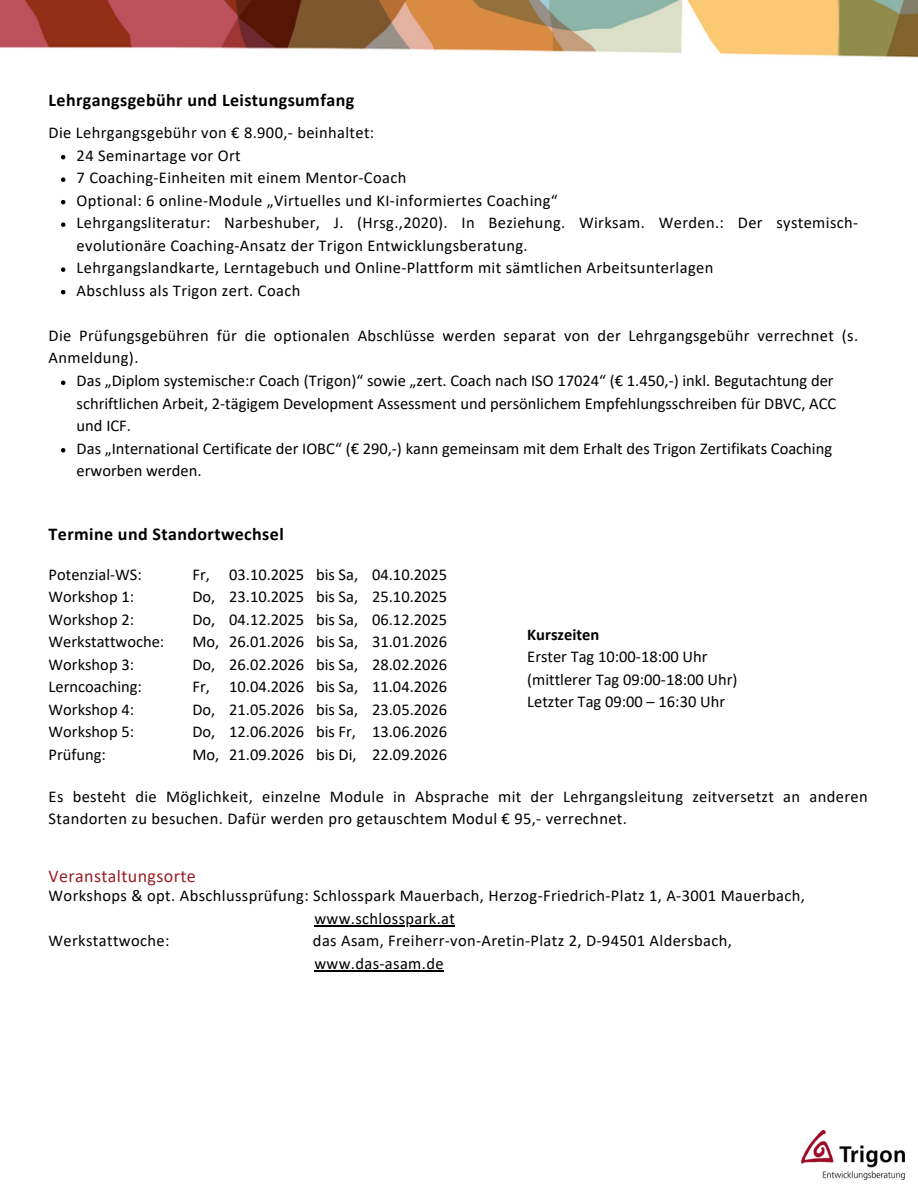
<style>
.page{position:relative;width:918px;height:1188px;background:#fff}
.page>*{position:absolute;margin:0;border:0;box-sizing:border-box;transform-origin:0 0}
.t1{font:700 18px "Calibri";letter-spacing:.025em;color:#000}
.t2{font:18px "Calibri";letter-spacing:.02em;color:#991e24}
.t3{font:16.5px/22.5px "Calibri";letter-spacing:.02em;color:#000}
.t4{font:16.5px/22.5px "Calibri";color:#000}
.t5{font:700 16.5px "Calibri";color:#000}
</style>
<div class="page">
<img style="left:0;top:0;width:918px;height:58px">
<img style="left:802px;top:1131px;width:102px;height:48px">
<hr style="left:315px;top:925px;width:140px;height:1px;background:#000">
<hr style="left:315px;top:970px;width:129px;height:1px;background:#000">
<svg style="left:61px;top:155px;width:4px;height:4px"></svg>
<svg style="left:61px;top:177px;width:4px;height:5px"></svg>
<svg style="left:61px;top:200px;width:4px;height:4px"></svg>
<svg style="left:61px;top:222px;width:4px;height:5px"></svg>
<svg style="left:61px;top:267px;width:4px;height:5px"></svg>
<svg style="left:61px;top:290px;width:4px;height:4px"></svg>
<svg style="left:61px;top:381px;width:4px;height:4px"></svg>
<svg style="left:61px;top:448px;width:4px;height:5px"></svg>
<p class="t1" style="left:49px;top:93px;width:307px">Lehrgangsgebühr und Leistungsumfang</p>
<p class="t3" style="left:49px;top:123px;width:327px">Die Lehrgangsgebühr von € 8.900,- beinhaltet:</p>
<p class="t3" style="left:77px;top:145px;width:166px">24 Seminartage vor Ort</p>
<p class="t3" style="left:77px;top:168px;width:331px">7 Coaching-Einheiten mit einem Mentor-Coach</p>
<p class="t3" style="left:77px;top:190px;width:483px">Optional: 6 online-Module „Virtuelles und KI-informiertes Coaching“</p>
<p class="t3" style="left:77px;top:213px;width:783px">Lehrgangsliteratur: Narbeshuber, J. (Hrsg.,2020). In Beziehung. Wirksam. Werden.: Der systemisch&shy;evolutionäre Coaching-Ansatz der Trigon Entwicklungsberatung.</p>
<p class="t3" style="left:77px;top:258px;width:638px">Lehrgangslandkarte, Lerntagebuch und Online-Plattform mit sämtlichen Arbeitsunterlagen</p>
<p class="t3" style="left:77px;top:280px;width:225px">Abschluss als Trigon zert. Coach</p>
<p class="t3" style="left:49px;top:325px;width:811px">Die Prüfungsgebühren für die optionalen Abschlüsse werden separat von der Lehrgangsgebühr verrechnet (s.<br>Anmeldung).</p>
<p class="t4" style="left:77px;top:371px;width:761px">Das „Diplom systemische:r Coach (Trigon)“ sowie „zert. Coach nach ISO 17024“ (€ 1.450,-) inkl. Begutachtung der schriftlichen Arbeit, 2-tägigem Development Assessment und persönlichem Empfehlungsschreiben für DBVC, ACC und ICF.</p>
<p class="t4" style="left:77px;top:438px;width:757px">Das „International Certificate der IOBC“ (€ 290,-) kann gemeinsam mit dem Erhalt des Trigon Zertifikats Coaching erworben werden.</p>
<p class="t1" style="left:49px;top:526px;width:237px">Termine und Standortwechsel</p>
<p class="t4" style="left:49px;top:564px;width:95px">Potenzial-WS:</p>
<h1 class="t4" style="left:49px;top:587px;width:87px">Workshop 1:</h1>
<p class="t4" style="left:49px;top:609px;width:87px">Workshop 2:</p>
<p class="t4" style="left:49px;top:632px;width:117px">Werkstattwoche:</p>
<p class="t4" style="left:49px;top:654px;width:87px">Workshop 3:</p>
<p class="t4" style="left:49px;top:677px;width:95px">Lerncoaching:</p>
<p class="t4" style="left:49px;top:699px;width:87px">Workshop 4:</p>
<p class="t4" style="left:49px;top:722px;width:87px">Workshop 5:</p>
<p class="t4" style="left:49px;top:744px;width:59px">Prüfung:</p>
<p class="t3" style="left:192px;top:564px;width:19px">Fr,</p>
<p class="t3" style="left:192px;top:587px;width:24px">Do,</p>
<p class="t3" style="left:192px;top:609px;width:24px">Do,</p>
<h1 class="t3" style="left:192px;top:632px;width:28px">Mo,</h1>
<p class="t3" style="left:192px;top:654px;width:24px">Do,</p>
<p class="t3" style="left:192px;top:677px;width:19px">Fr,</p>
<p class="t3" style="left:192px;top:699px;width:24px">Do,</p>
<p class="t3" style="left:192px;top:722px;width:24px">Do,</p>
<p class="t3" style="left:192px;top:744px;width:28px">Mo,</p>
<p class="t3" style="left:229px;top:564px;width:77px">03.10.2025</p>
<p class="t3" style="left:229px;top:587px;width:77px">23.10.2025</p>
<p class="t3" style="left:229px;top:609px;width:77px">04.12.2025</p>
<p class="t3" style="left:229px;top:632px;width:77px">26.01.2026</p>
<p class="t3" style="left:229px;top:654px;width:77px">26.02.2026</p>
<p class="t3" style="left:229px;top:677px;width:77px">10.04.2026</p>
<p class="t3" style="left:229px;top:699px;width:77px">21.05.2026</p>
<p class="t3" style="left:229px;top:722px;width:77px">12.06.2026</p>
<p class="t3" style="left:229px;top:744px;width:77px">21.09.2026</p>
<p class="t3" style="left:316px;top:564px;width:44px">bis Sa,</p>
<p class="t3" style="left:316px;top:587px;width:44px">bis Sa,</p>
<p class="t3" style="left:316px;top:609px;width:44px">bis Sa,</p>
<p class="t3" style="left:316px;top:632px;width:44px">bis Sa,</p>
<p class="t3" style="left:316px;top:654px;width:44px">bis Sa,</p>
<p class="t3" style="left:316px;top:677px;width:44px">bis Sa,</p>
<p class="t3" style="left:316px;top:699px;width:44px">bis Sa,</p>
<p class="t3" style="left:316px;top:722px;width:42px">bis Fr,</p>
<p class="t3" style="left:316px;top:744px;width:42px">bis Di,</p>
<p class="t3" style="left:372px;top:564px;width:77px">04.10.2025</p>
<p class="t3" style="left:372px;top:587px;width:77px">25.10.2025</p>
<p class="t3" style="left:372px;top:609px;width:77px">06.12.2025</p>
<p class="t3" style="left:372px;top:632px;width:77px">31.01.2026</p>
<p class="t3" style="left:372px;top:654px;width:77px">28.02.2026</p>
<p class="t3" style="left:372px;top:677px;width:77px">11.04.2026</p>
<p class="t3" style="left:372px;top:699px;width:77px">23.05.2026</p>
<p class="t3" style="left:372px;top:722px;width:77px">13.06.2026</p>
<p class="t3" style="left:372px;top:744px;width:77px">22.09.2026</p>
<p class="t5" style="left:527px;top:627px;width:74px">Kurszeiten</p>
<p class="t4" style="left:527px;top:647px;width:182px">Erster Tag 10:00-18:00 Uhr</p>
<p class="t4" style="left:527px;top:669px;width:212px">(mittlerer Tag 09:00-18:00 Uhr)</p>
<p class="t4" style="left:527px;top:692px;width:199px">Letzter Tag 09:00 – 16:30 Uhr</p>
<p class="t3" style="left:49px;top:786px;width:821px">Es besteht die Möglichkeit, einzelne Module in Absprache mit der Lehrgangsleitung zeitversetzt an anderen<br>Standorten zu besuchen. Dafür werden pro getauschtem Modul € 95,- verrechnet.</p>
<p class="t2" style="left:49px;top:868px;width:149px">Veranstaltungsorte</p>
<p class="t3" style="left:49px;top:886px;width:758px">Workshops &amp; opt. Abschlussprüfung: Schlosspark Mauerbach, Herzog-Friedrich-Platz 1, A-3001 Mauerbach,</p>
<p class="t3" style="left:315px;top:908px;width:142px">www.schlosspark.at</p>
<p class="t3" style="left:49px;top:931px;width:122px">Werkstattwoche:</p>
<p class="t3" style="left:313px;top:931px;width:420px">das Asam, Freiherr-von-Aretin-Platz 2, D-94501 Aldersbach,</p>
<p class="t3" style="left:315px;top:953px;width:131px">www.das-asam.de</p>
</div>
